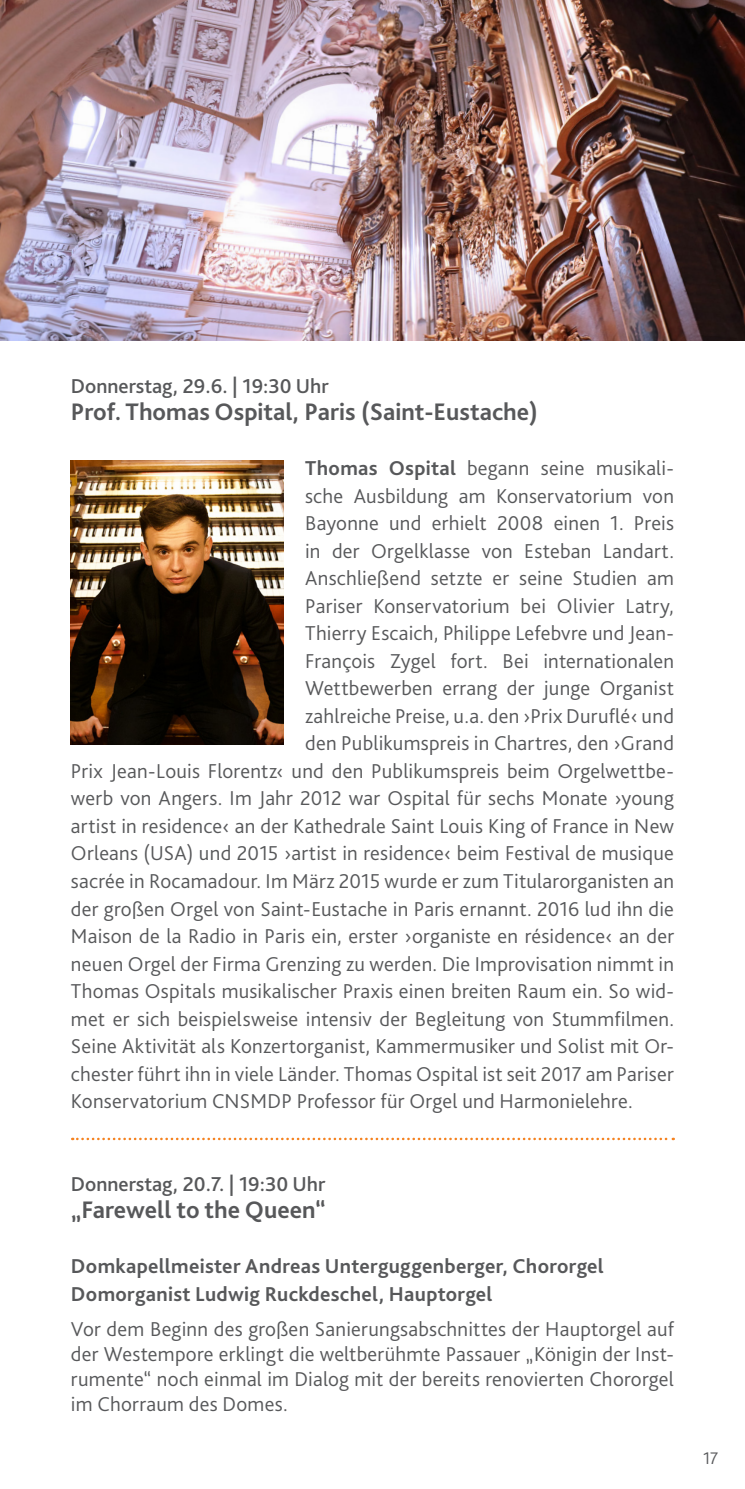
<style>
.page{position:relative;width:745px;height:1489px;background:#fff}
.page>*{position:absolute;margin:0;border:0;box-sizing:border-box;transform-origin:0 0}
.t1{font:700 25px "Bliss Pro";color:#57585a}
.t2{font:300 21px/25px "Bliss Pro";letter-spacing:.01em;color:#57585a;text-align:justify}
.t3{font:700 21px/27.5px "Bliss Pro";letter-spacing:.015em;color:#57585a}
.t4{font:500 21px "Bliss Pro";color:#57585a}
.t5{font:300 17.5px "Bliss Pro";color:#57585a}
.s1{font-weight:700}
</style>
<div class="page">
<img style="left:71px;top:461px;width:212px;height:283px">
<svg style="left:72px;top:1137px;width:601px;height:3px"></svg>
<img style="left:0;top:0;width:744px;height:341px">
<p class="t4" style="left:71px;top:372px;width:259px">Donnerstag, 29.6. | 19:30 Uhr</p>
<p class="t1" style="left:71px;top:396px;width:468px">Prof. Thomas Ospital, Paris (Saint-Eustache)</p>
<p class="t2" style="left:305px;top:455px;width:370px"><span class="s1">Thomas Ospital</span> begann seine musikali-</p>
<p class="t2" style="left:305px;top:483px;width:370px">sche Ausbildung am Konservatorium von</p>
<p class="t2" style="left:305px;top:510px;width:370px">Bayonne und erhielt 2008 einen 1. Preis</p>
<p class="t2" style="left:305px;top:538px;width:370px">in der Orgelklasse von Esteban Landart.</p>
<p class="t2" style="left:305px;top:566px;width:370px">Anschließend setzte er seine Studien am</p>
<p class="t2" style="left:305px;top:593px;width:370px">Pariser Konservatorium bei Olivier Latry,</p>
<p class="t2" style="left:305px;top:621px;width:370px">Thierry Escaich, Philippe Lefebvre und Jean-</p>
<p class="t2" style="left:305px;top:648px;width:370px">François Zygel fort. Bei internationalen</p>
<p class="t2" style="left:305px;top:676px;width:370px">Wettbewerben errang der junge Organist</p>
<p class="t2" style="left:305px;top:703px;width:370px">zahlreiche Preise, u.a. den ›Prix Duruflé‹ und</p>
<p class="t2" style="left:305px;top:731px;width:370px">den Publikumspreis in Chartres, den ›Grand</p>
<p class="t2" style="left:71px;top:758px;width:604px">Prix Jean-Louis Florentz‹ und den Publikumspreis beim Orgelwettbe-</p>
<p class="t2" style="left:71px;top:785px;width:604px">werb von Angers. Im Jahr 2012 war Ospital für sechs Monate ›young</p>
<p class="t2" style="left:71px;top:813px;width:604px">artist in residence‹ an der Kathedrale Saint Louis King of France in New</p>
<p class="t2" style="left:71px;top:840px;width:604px">Orleans (USA) und 2015 ›artist in residence‹ beim Festival de musique</p>
<p class="t2" style="left:71px;top:868px;width:604px">sacrée in Rocamadour. Im März 2015 wurde er zum Titularorganisten an</p>
<p class="t2" style="left:71px;top:896px;width:604px">der großen Orgel von Saint-Eustache in Paris ernannt. 2016 lud ihn die</p>
<p class="t2" style="left:71px;top:923px;width:604px">Maison de la Radio in Paris ein, erster ›organiste en résidence‹ an der</p>
<p class="t2" style="left:71px;top:951px;width:604px">neuen Orgel der Firma Grenzing zu werden. Die Improvisation nimmt in</p>
<p class="t2" style="left:71px;top:978px;width:604px">Thomas Ospitals musikalischer Praxis einen breiten Raum ein. So wid-</p>
<p class="t2" style="left:71px;top:1005px;width:604px">met er sich beispielsweise intensiv der Begleitung von Stummfilmen.</p>
<p class="t2" style="left:71px;top:1033px;width:604px">Seine Aktivität als Konzertorganist, Kammermusiker und Solist mit Or-</p>
<p class="t2" style="left:71px;top:1060px;width:604px">chester führt ihn in viele Länder. Thomas Ospital ist seit 2017 am Pariser</p>
<p class="t2" style="left:71px;top:1088px;width:563px">Konservatorium CNSMDP Professor für Orgel und Harmonielehre.</p>
<p class="t4" style="left:71px;top:1170px;width:256px">Donnerstag, 20.7. | 19:30 Uhr</p>
<p class="t1" style="left:71px;top:1194px;width:256px">„Farewell to the Queen“</p>
<p class="t3" style="left:71px;top:1252px;width:534px">Domkapellmeister Andreas Unterguggenberger, Chororgel<br>Domorganist Ludwig Ruckdeschel, Hauptorgel</p>
<p class="t2" style="left:71px;top:1315px;width:604px">Vor dem Beginn des großen Sanierungsabschnittes der Hauptorgel auf der Westempore erklingt die weltberühmte Passauer „Königin der Inst&shy;rumente“ noch einmal im Dialog mit der bereits renovierten Chororgel im Chorraum des Domes.</p>
<p class="t5" style="left:702px;top:1447px;width:17px">17</p>
</div>
